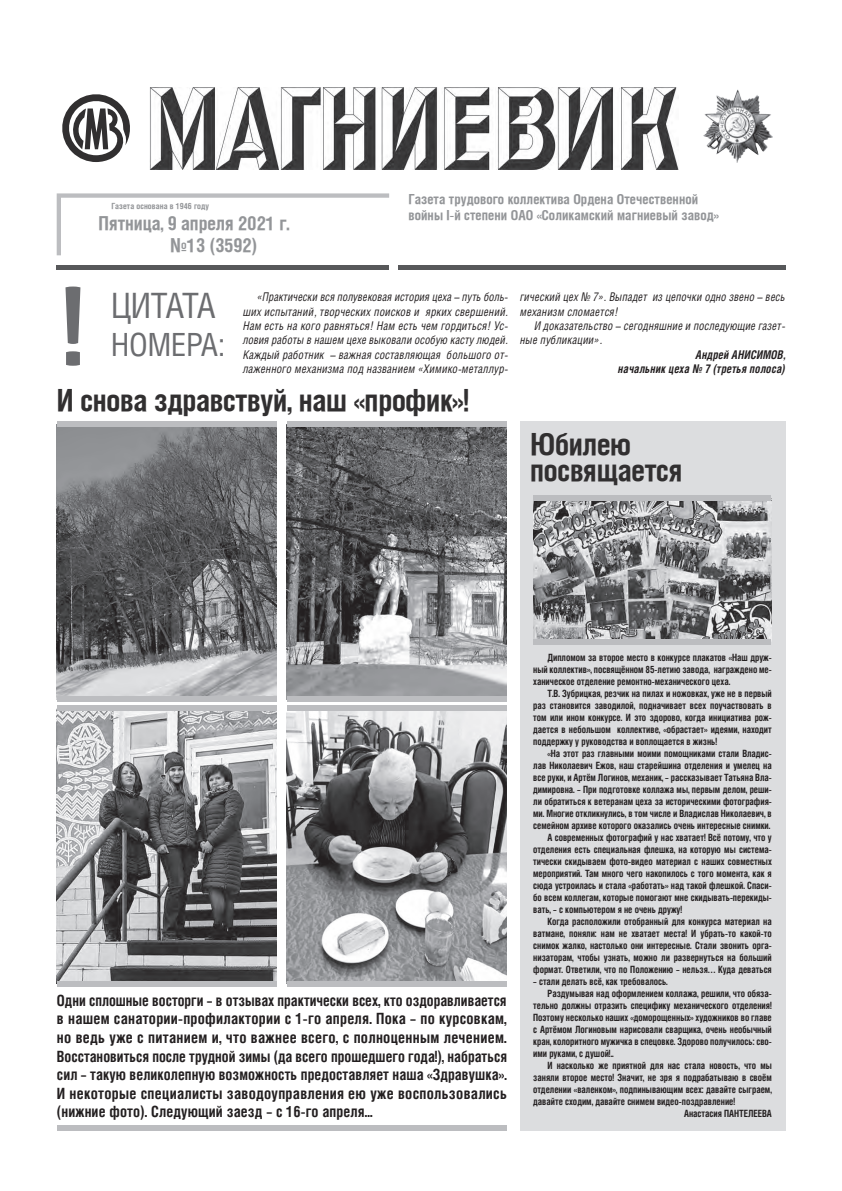
<style>
.page{position:relative;width:842px;height:1191px;background:#fff}
.page>*{position:absolute;margin:0;border:0;box-sizing:border-box;transform-origin:0 0}
.t1{font:700 110px "Glober";color:#6c6d70}
.t2{font:35px "Helios Cond";letter-spacing:-.065em;color:#6c6d70}
.t3{font:32px "Helios Cond";letter-spacing:-.015em;color:#6c6d70}
.t4{font:700 30px/26.1px "Helios Cond";letter-spacing:-.01em;color:#312f30}
.t5{font:700 18.9px "Helios Cond";letter-spacing:-.005em;color:#939598}
.t6{font:700 15.5px/18.6px "Helios Cond C";letter-spacing:.01em;color:#231f20;text-align:justify;scale:.93 1}
.t7{font:700 13.6px/15.9px "Helios Cond";letter-spacing:.005em;color:#939598}
.t8{font:italic 12px/14.4px "Helios Cond C";letter-spacing:.015em;color:#231f20;text-align:justify;scale:.89 1}
.t9{font:italic 12px/14.4px "Helios Cond C";letter-spacing:.015em;color:#231f20;scale:.9 1}
.t10{font:italic 700 12px/14.4px "Helios Cond C";letter-spacing:.02em;color:#231f20;text-align:right;scale:.91 1}
.t11{font:700 10px/12px "Helios Cond C";color:#231f20;text-align:justify;scale:.91 1}
.t12{font:700 8.3px "Helios Cond";letter-spacing:.01em;color:#939598}
</style>
<div class="page">
<svg style="left:57px;top:193px;width:332px;height:62px"></svg>
<svg style="left:62px;top:94px;width:68px;height:68px"></svg>
<img style="left:703px;top:90px;width:70px;height:72px">
<hr style="left:57px;top:266px;width:332px;height:4px;background:#57585a">
<hr style="left:398px;top:266px;width:387px;height:4px;background:#57585a">
<img style="left:150px;top:87px;width:528px;height:82px">
<div style="left:57px;top:1125px;width:450px;height:5px;background:#bcbdc0"></div>
<img style="left:57px;top:427px;width:220px;height:269px">
<div style="left:57px;top:421px;width:220px;height:6px;background:#bcbdc0"></div>
<div style="left:57px;top:696px;width:220px;height:6px;background:#bcbdc0"></div>
<div style="left:520px;top:421px;width:265px;height:709px;background:#dcdddf"></div>
<img style="left:533px;top:501px;width:238px;height:138px">
<div style="left:533px;top:495px;width:238px;height:6px;background:#bcbdc0"></div>
<div style="left:533px;top:639px;width:238px;height:5px;background:#bcbdc0"></div>
<img style="left:287px;top:427px;width:220px;height:269px">
<div style="left:287px;top:421px;width:220px;height:6px;background:#bcbdc0"></div>
<div style="left:287px;top:696px;width:220px;height:6px;background:#bcbdc0"></div>
<img style="left:57px;top:711px;width:220px;height:269px">
<div style="left:57px;top:705px;width:220px;height:6px;background:#bcbdc0"></div>
<div style="left:57px;top:980px;width:220px;height:6px;background:#bcbdc0"></div>
<img style="left:287px;top:711px;width:220px;height:269px">
<div style="left:287px;top:705px;width:220px;height:6px;background:#bcbdc0"></div>
<div style="left:287px;top:980px;width:220px;height:6px;background:#bcbdc0"></div>
<p class="t12" style="left:111px;top:202px;width:99px">Газета основана в 1946 году</p>
<h3 class="t5" style="left:99px;top:213px;width:192px">Пятница, 9 апреля 2021 г.</h3>
<h3 class="t5" style="left:170px;top:234px;width:88px">№13 (3592)</h3>
<h3 class="t7" style="left:408px;top:191px;width:312px">Газета трудового коллектива Ордена Отечественной войны I-й степени ОАО «Соликамский магниевый завод»</h3>
<h1 class="t1" style="left:57px;top:250px;width:33px">!</h1>
<h2 class="t2" style="left:111px;top:284px;width:106px">ЦИТАТА</h2>
<h3 class="t3" style="left:111px;top:326px;width:116px">НОМЕРА:</h3>
<p class="t8" style="left:243px;top:289px;width:300px;text-indent:14px">«Практически вся полувековая история цеха – путь боль&shy;ших испытаний, творческих поисков и ярких свершений.<br>Нам есть на кого равняться! Нам есть чем гордиться! Ус&shy;ловия работы в нашем цехе выковали особую касту людей.<br>Каждый работник – важная составляющая большого от&shy;лаженного механизма под названием «Химико-металлур-</p>
<p class="t9" style="left:520px;top:289px;width:296px">гический цех № 7». Выпадет из цепочки одно звено – весь механизм сломается!</p>
<p class="t9" style="left:520px;top:318px;width:296px;text-indent:14px">И доказательство – сегодняшние и последующие газет&shy;ные публикации».</p>
<p class="t10" style="left:618px;top:347px;width:185px">Андрей АНИСИМОВ,<br>начальник цеха № 7 (третья полоса)</p>
<h3 class="t4" style="left:57px;top:387px;width:414px">И снова здравствуй, наш «профик»!</h3>
<h3 class="t4" style="left:530px;top:430px;width:154px">Юбилею посвящается</h3>
<p class="t6" style="left:57px;top:990px;width:485px">Одни сплошные восторги – в отзывах практически всех, кто оздоравливается в нашем санатории-профилактории с 1-го апреля. Пока – по курсовкам, но ведь уже с питанием и, что важнее всего, с полноценным лечением.<br>Восстановиться после трудной зимы (да всего прошедшего года!), набраться сил – такую великолепную возможность предоставляет наша «Здравушка».<br>И некоторые специалисты заводоуправления ею уже воспользовались (нижние фото). Следующий заезд – с 16-го апреля...</p>
<p class="t11" style="left:533px;top:651px;width:264px;text-indent:14px">Дипломом за второе место в конкурсе плакатов «Наш друж&shy;ный коллектив», посвящённом 85-летию завода, награждено ме&shy;ханическое отделение ремонтно-механического цеха.</p>
<p class="t11" style="left:533px;top:687px;width:264px;text-indent:14px">Т.В. Зубрицкая, резчик на пилах и ножовках, уже не в первый раз становится заводилой, подначивает всех поучаствовать в том или ином конкурсе. И это здорово, когда инициатива рож&shy;дается в небольшом коллективе, «обрастает» идеями, находит поддержку у руководства и воплощается в жизнь!</p>
<p class="t11" style="left:547px;top:747px;width:248px">«На этот раз главными моими помощниками стали Владис-</p>
<p class="t11" style="left:533px;top:759px;width:264px">лав Николаевич Ежов, наш старейшина отделения и умелец на</p>
<p class="t11" style="left:533px;top:771px;width:264px">все руки, и Артём Логинов, механик, – рассказывает Татьяна Вла-</p>
<p class="t11" style="left:533px;top:783px;width:264px">димировна. – При подготовке коллажа мы, первым делом, реши-</p>
<p class="t11" style="left:533px;top:795px;width:264px">ли обратиться к ветеранам цеха за историческими фотография-</p>
<p class="t11" style="left:533px;top:807px;width:264px">ми. Многие откликнулись, в том числе и Владислав Николаевич, в</p>
<p class="t11" style="left:533px;top:819px;width:262px">семейном архиве которого оказались очень интересные снимки.</p>
<p class="t11" style="left:547px;top:831px;width:248px">А современных фотографий у нас хватает! Всё потому, что у</p>
<p class="t11" style="left:533px;top:843px;width:264px">отделения есть специальная флешка, на которую мы система-</p>
<p class="t11" style="left:533px;top:855px;width:264px">тически скидываем фото-видео материал с наших совместных</p>
<p class="t11" style="left:533px;top:867px;width:264px">мероприятий. Там много чего накопилось с того момента, как я</p>
<p class="t11" style="left:533px;top:879px;width:264px">сюда устроилась и стала «работать» над такой флешкой. Спаси-</p>
<p class="t11" style="left:533px;top:891px;width:264px">бо всем коллегам, которые помогают мне скидывать-перекиды-</p>
<p class="t11" style="left:533px;top:903px;width:165px">вать, – с компьютером я не очень дружу!</p>
<p class="t11" style="left:547px;top:915px;width:248px">Когда расположили отобранный для конкурса материал на</p>
<p class="t11" style="left:533px;top:927px;width:264px">ватмане, поняли: нам не хватает места! И убрать-то какой-то</p>
<p class="t11" style="left:533px;top:939px;width:264px">снимок жалко, настолько они интересные. Стали звонить орга-</p>
<p class="t11" style="left:533px;top:951px;width:264px">низаторам, чтобы узнать, можно ли развернуться на больший</p>
<p class="t11" style="left:533px;top:963px;width:264px">формат. Ответили, что по Положению – нельзя… Куда деваться</p>
<p class="t11" style="left:533px;top:975px;width:149px">– стали делать всё, как требовалось.</p>
<p class="t11" style="left:547px;top:987px;width:248px">Раздумывая над оформлением коллажа, решили, что обяза-</p>
<p class="t11" style="left:533px;top:999px;width:264px">тельно должны отразить специфику механического отделения!</p>
<p class="t11" style="left:533px;top:1011px;width:264px">Поэтому несколько наших «доморощенных» художников во главе</p>
<p class="t11" style="left:533px;top:1023px;width:264px">с Артёмом Логиновым нарисовали сварщика, очень необычный</p>
<p class="t11" style="left:533px;top:1035px;width:264px">кран, колоритного мужичка в спецовке. Здорово получилось: сво-</p>
<p class="t11" style="left:533px;top:1047px;width:90px">ими руками, с душой!..</p>
<p class="t11" style="left:547px;top:1059px;width:248px">И насколько же приятной для нас стала новость, что мы</p>
<p class="t11" style="left:533px;top:1071px;width:264px">заняли второе место! Значит, не зря я подрабатываю в своём</p>
<p class="t11" style="left:533px;top:1083px;width:264px">отделении «валенком», подпинывающим всех: давайте сыграем,</p>
<p class="t11" style="left:533px;top:1095px;width:224px">давайте сходим, давайте снимем видео-поздравление!</p>
<p class="t11" style="left:684px;top:1107px;width:98px">Анастасия ПАНТЕЛЕЕВА</p>
</div>
